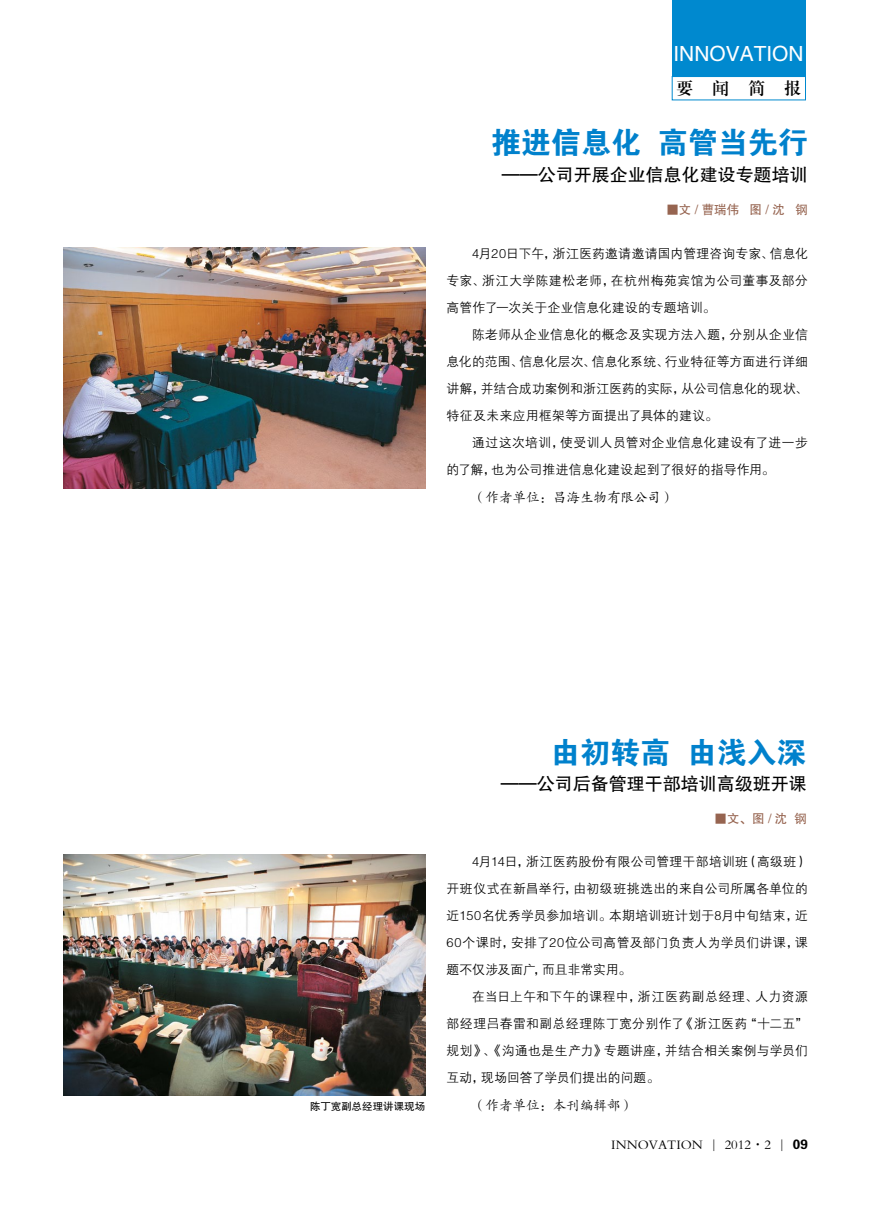
<style>
.page{position:relative;width:893px;height:1212px;background:#fff}
.page>*{position:absolute;margin:0;border:0;box-sizing:border-box;transform-origin:0 0}
.t1{font:30px "FZDHTJW GB1 0";color:#0081cc}
.t2{font:21px "FZHTK GBK1 0";color:#fff}
.t3{font:18px "FZHTJW GB1 0";color:#000}
.t4{font:16.5px "FZXBSJW GB1 0";color:#000}
.t5{font:13.5px "FZKTJW GB1 0";color:#000}
.t6{font:13.5px "FZBSK GBK1 0";color:#000}
.t7{font:12.75px/27px "FZZDXJW GB1 0";letter-spacing:.02em;color:#000;text-align:justify}
.t8{font:12.75px "FZHTJW GB1 0";color:#966450}
.t9{font:10.5px "FZHTJW GB1 0";color:#000}
.s1{font-family:"FZDHTJW GB1 0"}
</style>
<div class="page">
<div style="left:672px;top:0;width:134px;height:77px;background:#0089cf"></div>
<div style="left:672px;top:76px;width:134px;height:24px;border:1px solid #0089cf"></div>
<img style="left:64px;top:247px;width:361px;height:241px">
<img style="left:64px;top:855px;width:361px;height:241px">
<h2 class="t2" style="left:673px;top:42px;width:132px">INNOVATION</h2>
<p class="t4" style="left:677px;top:79px;width:126px">要闻简报</p>
<h1 class="t1" style="left:491px;top:126px;width:318px">推进信息化 高管当先行</h1>
<h3 class="t3" style="left:502px;top:164px;width:308px">——公司开展企业信息化建设专题培训</h3>
<p class="t8" style="left:666px;top:202px;width:143px">■文 / 曹瑞伟 图 / 沈 钢</p>
<p class="t7" style="left:446px;top:240px;width:363px;text-indent:26px">4月20日下午，浙江医药邀请邀请国内管理咨询专家、信息化专家、浙江大学陈建松老师，在杭州梅苑宾馆为公司董事及部分高管作了一次关于企业信息化建设的专题培训。</p>
<p class="t7" style="left:446px;top:321px;width:363px;text-indent:26px">陈老师从企业信息化的概念及实现方法入题，分别从企业信息化的范围、信息化层次、信息化系统、行业特征等方面进行详细讲解，并结合成功案例和浙江医药的实际，从公司信息化的现状、特征及未来应用框架等方面提出了具体的建议。</p>
<p class="t7" style="left:446px;top:429px;width:363px;text-indent:26px">通过这次培训，使受训人员管对企业信息化建设有了进一步的了解，也为公司推进信息化建设起到了很好的指导作用。</p>
<p class="t5" style="left:472px;top:490px;width:204px">（作者单位：昌海生物有限公司）</p>
<h1 class="t1" style="left:550px;top:736px;width:258px">由初转高 由浅入深</h1>
<h3 class="t3" style="left:501px;top:774px;width:308px">——公司后备管理干部培训高级班开课</h3>
<p class="t8" style="left:715px;top:812px;width:94px">■文、图 / 沈 钢</p>
<p class="t7" style="left:446px;top:848px;width:363px;text-indent:26px">4月14日，浙江医药股份有限公司管理干部培训班（高级班）开班仪式在新昌举行，由初级班挑选出的来自公司所属各单位的近150名优秀学员参加培训。本期培训班计划于8月中旬结束，近60个课时，安排了20位公司高管及部门负责人为学员们讲课，课题不仅涉及面广，而且非常实用。</p>
<p class="t7" style="left:446px;top:983px;width:363px;text-indent:26px">在当日上午和下午的课程中，浙江医药副总经理、人力资源部经理吕春雷和副总经理陈丁宽分别作了《浙江医药“十二五”规划》、《沟通也是生产力》专题讲座，并结合相关案例与学员们互动，现场回答了学员们提出的问题。</p>
<p class="t9" style="left:310px;top:1100px;width:117px">陈丁宽副总经理讲课现场</p>
<p class="t5" style="left:472px;top:1098px;width:163px">（作者单位：本刊编辑部）</p>
<p class="t6" style="left:611px;top:1137px;width:198px">INNOVATION | 2012·2 | <span class="s1">09</span></p>
</div>
